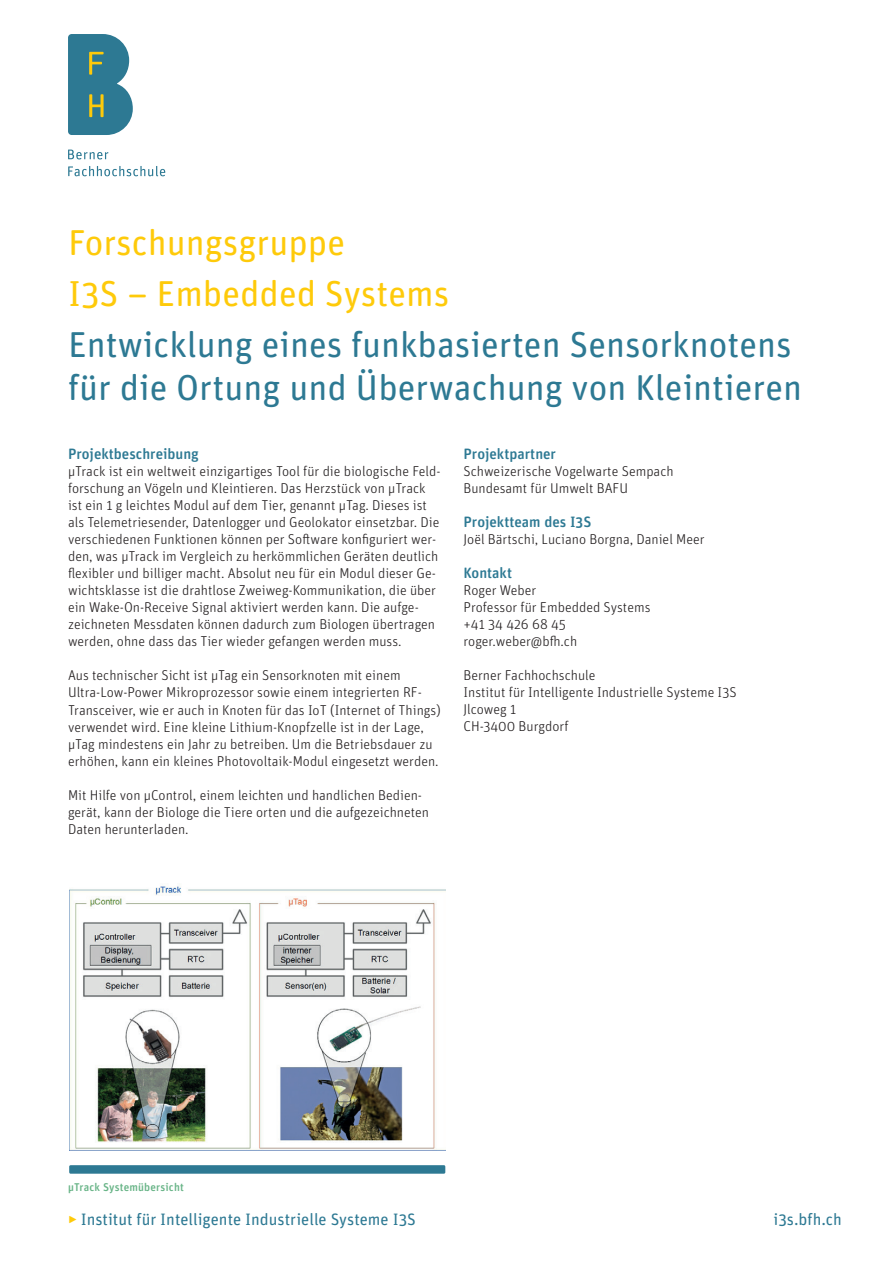
<style>
.page{position:relative;width:893px;height:1263px;background:#fff}
.page>*{position:absolute;margin:0;border:0;box-sizing:border-box;transform-origin:0 0}
.t1{font:36px/42.5px "Unit Rounded Pro";color:#2d7993}
.t2{font:36px/51px "Unit Rounded Pro";color:#feca0a}
.t3{font:16.5px "Unit Rounded Pro";color:#2d7993}
.t4{font:500 15px "Unit Rounded Pro";color:#2d7993}
.t5{font:300 14.25px/17px "Unit Rounded Pro";color:#231f20}
.t6{font:500 11.25px "Unit Rounded Pro";letter-spacing:.015em;color:#68b487}
.s1{font-weight:300;color:#feca0a}
</style>
<div class="page">
<svg style="left:68px;top:34px;width:65px;height:101px"></svg>
<svg style="left:68px;top:150px;width:40px;height:9px"></svg>
<svg style="left:68px;top:166px;width:97px;height:10px"></svg>
<div style="left:69px;top:1165px;width:376px;height:9px;background:#2d7993;border-radius:2px"></div>
<img style="left:69px;top:886px;width:376px;height:265px">
<h1 class="t2" style="left:68px;top:216px;width:383px">Forschungsgruppe<br>I3S – Embedded Systems</h1>
<h1 class="t1" style="left:68px;top:322px;width:735px">Entwicklung eines funkbasierten Sensorknotens für die Ortung und Überwachung von Kleintieren</h1>
<p class="t4" style="left:68px;top:443px;width:132px">Projektbeschreibung</p>
<p class="t5" style="left:68px;top:463px;width:374px">µTrack ist ein weltweit einzigartiges Tool für die biologische Feld&shy;forschung an Vögeln und Kleintieren. Das Herzstück von µTrack ist ein 1 g leichtes Modul auf dem Tier, genannt µTag. Dieses ist als Telemetriesender, Datenlogger und Geolokator einsetzbar. Die verschiedenen Funktionen können per Software konfiguriert wer&shy;den, was µTrack im Vergleich zu herkömmlichen Geräten deutlich flexibler und billiger macht. Absolut neu für ein Modul dieser Ge&shy;wichtsklasse ist die drahtlose Zweiweg-Kommunikation, die über ein Wake-On-Receive Signal aktiviert werden kann. Die aufge&shy;zeichneten Messdaten können dadurch zum Biologen übertragen werden, ohne dass das Tier wieder gefangen werden muss.</p>
<p class="t5" style="left:68px;top:667px;width:374px">Aus technischer Sicht ist µTag ein Sensorknoten mit einem Ultra-Low-Power Mikroprozessor sowie einem integrierten RF-Transceiver, wie er auch in Knoten für das IoT (Internet of Things) verwendet wird. Eine kleine Lithium-Knopfzelle ist in der Lage, µTag mindestens ein Jahr zu betreiben. Um die Betriebsdauer zu erhöhen, kann ein kleines Photovoltaik-Modul eingesetzt werden.</p>
<p class="t5" style="left:68px;top:786px;width:363px">Mit Hilfe von µControl, einem leichten und handlichen Bedien&shy;gerät, kann der Biologe die Tiere orten und die aufgezeichneten<br>Daten herunterladen.</p>
<p class="t4" style="left:463px;top:443px;width:94px">Projektpartner</p>
<p class="t5" style="left:463px;top:463px;width:212px">Schweizerische Vogelwarte Sempach<br>Bundesamt für Umwelt BAFU</p>
<p class="t4" style="left:463px;top:511px;width:129px">Projektteam des I3S</p>
<p class="t5" style="left:463px;top:531px;width:243px">Joël Bärtschi, Luciano Borgna, Daniel Meer</p>
<p class="t4" style="left:463px;top:562px;width:50px">Kontakt</p>
<p class="t5" style="left:463px;top:582px;width:189px">Roger Weber<br>Professor für Embedded Systems +41 34 426 68 45 roger.weber@bfh.ch</p>
<p class="t5" style="left:463px;top:667px;width:275px">Berner Fachhochschule<br>Institut für Intelligente Industrielle Systeme I3S<br>Jlcoweg 1<br>CH-3400 Burgdorf</p>
<p class="t6" style="left:68px;top:1179px;width:117px">µTrack Systemübersicht</p>
<p class="t3" style="left:68px;top:1207px;width:349px"><span class="s1">‣</span> Institut für Intelligente Industrielle Systeme I3S</p>
<p class="t3" style="left:773px;top:1207px;width:70px">i3s.bfh.ch</p>
</div>
